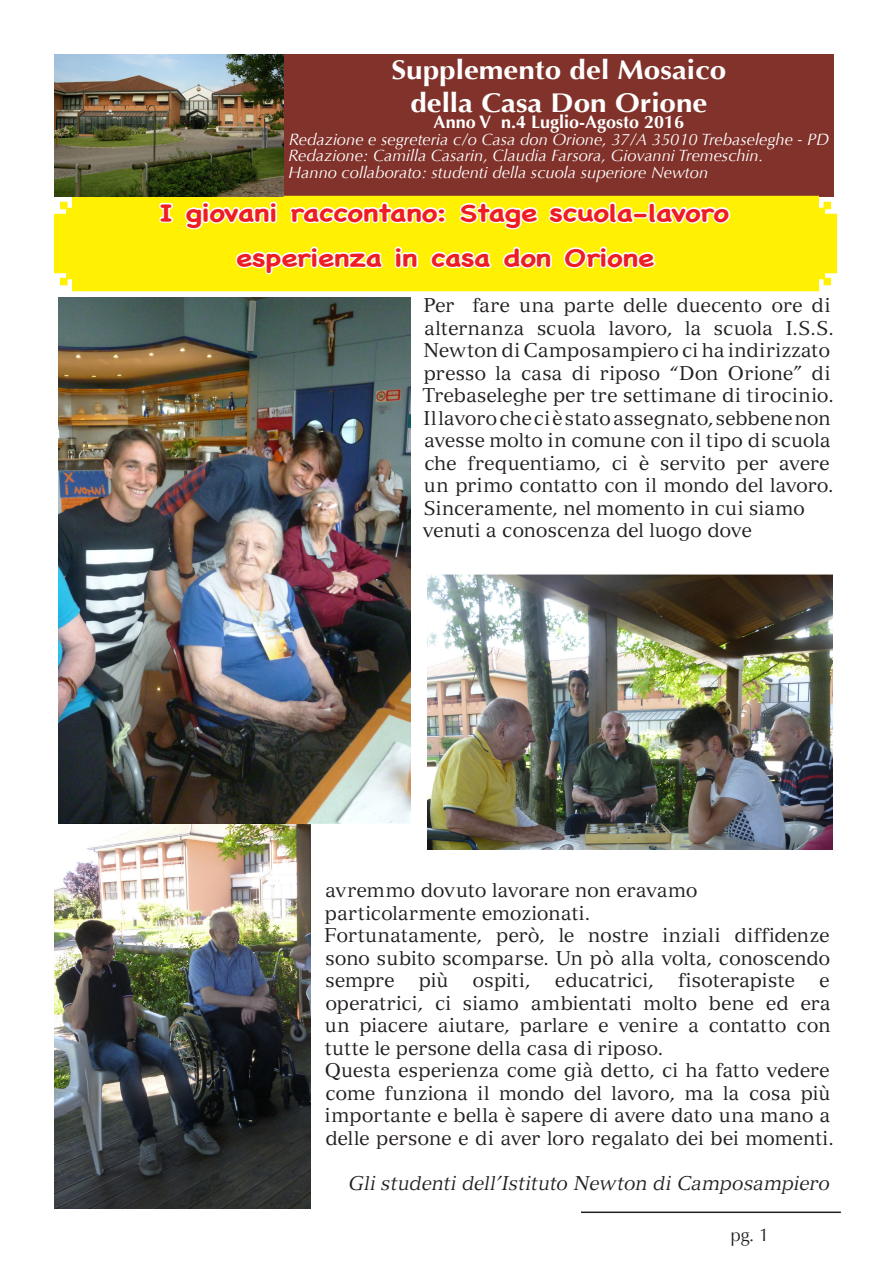
<style>
.page{position:relative;width:893px;height:1263px;background:#fff}
.page>*{position:absolute;margin:0;border:0;box-sizing:border-box;transform-origin:0 0}
.t1{font:700 27px "Optima";color:#fff;scale:1.1 1}
.t2{font:700 24px "Chalkboard";letter-spacing:-.02em;color:#ee1d23;scale:1.25 1}
.Normale{font:19.5px/22.5px "Versailles";letter-spacing:-.005em;color:#231f20}
.Normale-2{font:italic 19.5px "Versailles";letter-spacing:.005em;color:#231f20}
.t3{font:700 18px "Optima";color:#fff}
.t4{font:18px "Optima";color:#231f20}
.t5{font:italic 16.5px "Optima";color:#fff}
</style>
<div class="page">
<hr style="left:581px;top:1211px;width:260px;height:2px;background:#231f20">
<div style="left:284px;top:54px;width:550px;height:142px;background:#81322a"></div>
<svg style="left:54px;top:195px;width:784px;height:97px;background:#fdf12b"></svg>
<img style="left:54px;top:54px;width:230px;height:142px">
<img style="left:54px;top:824px;width:257px;height:385px">
<img style="left:59px;top:297px;width:351px;height:527px">
<img style="left:428px;top:574px;width:404px;height:276px">
<p class="t1" style="left:391px;top:54px;width:306px">Supplemento del Mosaico</p>
<p class="t1" style="left:410px;top:87px;width:272px">della Casa Don Orione</p>
<p class="t3" style="left:434px;top:112px;width:252px">Anno V n.4 Luglio-Agosto 2016</p>
<p class="t5" style="left:289px;top:130px;width:542px">Redazione e segreteria c/o Casa don Orione, 37/A 35010 Trebaseleghe - PD</p>
<p class="t5" style="left:288px;top:146px;width:477px">Redazione: Camilla Casarin, Claudia Farsora, Giovanni Tremeschin.</p>
<p class="t5" style="left:288px;top:163px;width:422px">Hanno collaborato: studenti della scuola superiore Newton</p>
<p class="t2" style="left:159px;top:198px;width:457px">I giovani raccontano: Stage scuola-lavoro</p>
<p class="t2" style="left:236px;top:243px;width:336px">esperienza in casa don Orione</p>
<p class="Normale" style="left:423px;top:294px;width:412px">Per fare una parte delle duecento ore di alternanza scuola lavoro, la scuola I.S.S.<br>Newton di Camposampiero ci ha indirizzato presso la casa di riposo “Don Orione” di Trebaseleghe per tre settimane di tirocinio.<br>Il lavoro che ci è stato assegnato, sebbene non avesse molto in comune con il tipo di scuola che frequentiamo, ci è servito per avere un primo contatto con il mondo del lavoro.</p>
<p class="Normale" style="left:423px;top:496px;width:384px">Sinceramente, nel momento in cui siamo venuti a conoscenza del luogo dove</p>
<p class="Normale" style="left:325px;top:879px;width:374px">avremmo dovuto lavorare non eravamo particolarmente emozionati.</p>
<p class="Normale" style="left:324px;top:924px;width:508px;text-align:justify">Fortunatamente, però, le nostre inziali diffidenze sono subito scomparse. Un pò alla volta, conoscendo sempre più ospiti, educatrici, fisoterapiste e operatrici, ci siamo ambientati molto bene ed era un piacere aiutare, parlare e venire a contatto con</p>
<p class="Normale" style="left:325px;top:1036px;width:340px">tutte le persone della casa di riposo.</p>
<p class="Normale" style="left:325px;top:1059px;width:510px">Questa esperienza come già detto, ci ha fatto vedere come funziona il mondo del lavoro, ma la cosa più importante e bella è sapere di avere dato una mano a delle persone e di aver loro regalato dei bei momenti.</p>
<p class="Normale-2" style="left:348px;top:1171px;width:483px">Gli studenti dell’Istituto Newton di Camposampiero</p>
<p class="t4" style="left:731px;top:1224px;width:40px">pg. 1</p>
</div>
